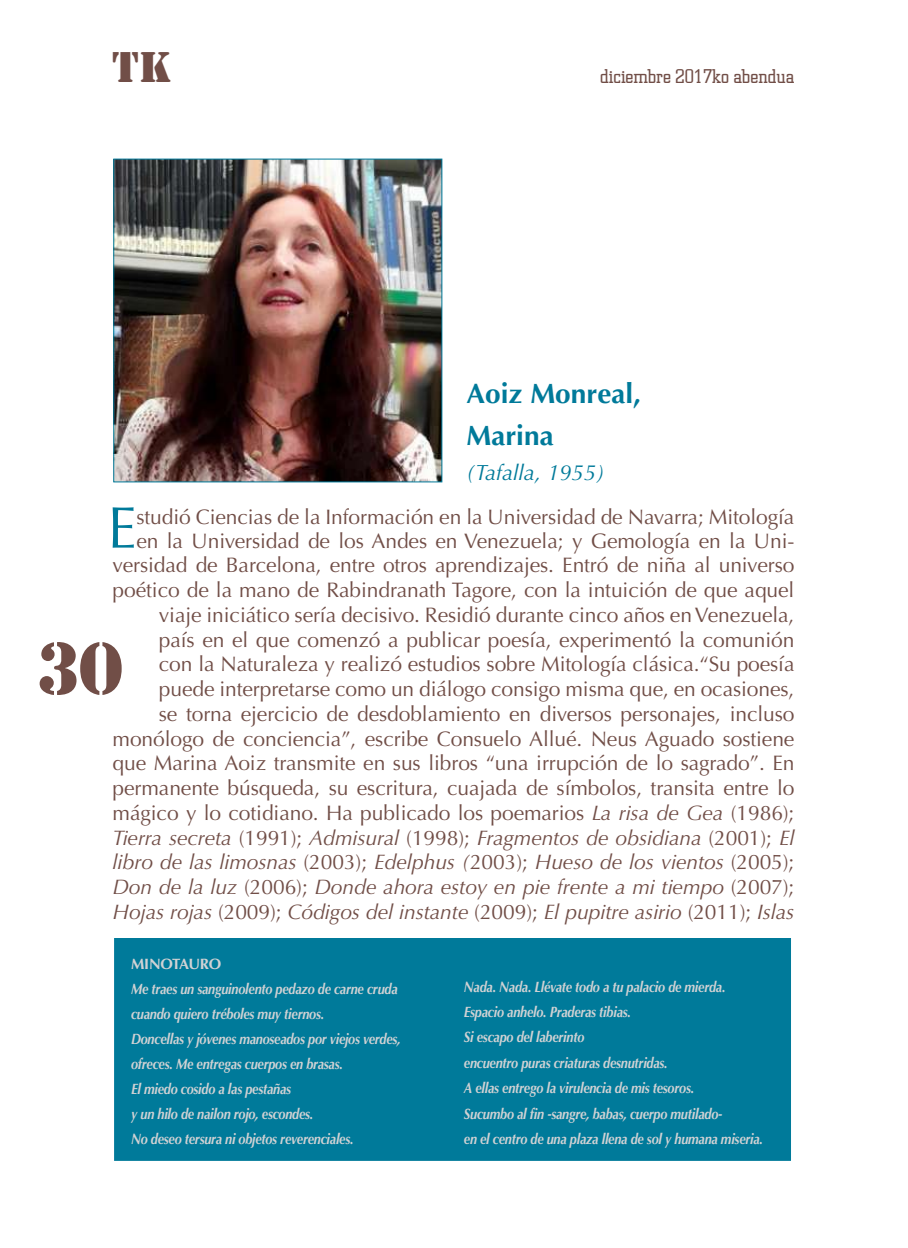
<style>
.page{position:relative;width:908px;height:1248px;background:#fff}
.page>*{position:absolute;margin:0;border:0;box-sizing:border-box;transform-origin:0 0}
.t1{font:68px "Stencil Std";color:#714e47}
.t2{font:58.8px "Optima";color:#007a9a}
.t3{font:40px "Stencil Std";color:#714e47}
.t4{font:700 28px/42.2px "Optima";color:#007a9a}
.t5{font:italic 22px "Optima";color:#007a9a}
.t6{font:21px/24.6px "Optima";letter-spacing:-.005em;color:#714e47;text-align:right}
.t7{font:300 20px "Square Slabserif 711 BT";color:#714e47}
.t8{font:italic 700 15px/25px "Optima";letter-spacing:-.02em;color:#d1d2d4;scale:.85 1}
.t9{font:700 15px "Optima";letter-spacing:-.015em;color:#d1d2d4}
.s1{font-style:italic}
</style>
<div class="page">
<img style="left:115px;top:160px;width:325px;height:320px">
<div style="left:113px;top:158px;width:329px;height:324px;border:1px solid #007a9a"></div>
<div style="left:113px;top:936px;width:678px;height:225px;background:#007a9a"></div>
<div style="left:112px;top:935px;width:680px;height:227px;border:2px solid #fff"></div>
<h3 class="t3" style="left:112px;top:42px;width:61px">TK</h3>
<p class="t7" style="left:600px;top:64px;width:196px">diciembre 2017ko abendua</p>
<h3 class="t4" style="left:466px;top:372px;width:176px">Aoiz Monreal,<br>Marina</h3>
<p class="t5" style="left:466px;top:459px;width:140px">(Tafalla, 1955)</p>
<h2 class="t2" style="left:107px;top:493px;width:31px">E</h2>
<p class="t6" style="left:113px;top:504px;width:683px">studió Ciencias de la Información en la Universidad de Navarra; Mitología en la Universidad de los Andes en Venezuela; y Gemología en la Uni&shy;versidad de Barcelona, entre otros aprendizajes. Entró de niña al universo poético de la mano de Rabindranath Tagore, con la intuición de que aquel viaje iniciático sería decisivo. Residió durante cinco años en Venezuela,<br>país en el que comenzó a publicar poesía, experimentó la comunión<br>con la Naturaleza y realizó estudios sobre Mitología clásica.“Su poesía puede interpretarse como un diálogo consigo misma que, en ocasiones,<br>se torna ejercicio de desdoblamiento en diversos personajes, incluso monólogo de conciencia”, escribe Consuelo Allué. Neus Aguado sostiene que Marina Aoiz transmite en sus libros “una irrupción de lo sagrado”. En permanente búsqueda, su escritura, cuajada de símbolos, transita entre lo mágico y lo cotidiano. Ha publicado los poemarios <span class="s1">La risa de Gea</span> (1986); <span class="s1">Tierra secreta</span> (1991); <span class="s1">Admisural</span> (1998); <span class="s1">Fragmentos de obsidiana</span> (2001); <span class="s1">El libro de las limosnas</span> (2003); <span class="s1">Edelphus (</span>2003); <span class="s1">Hueso de los vientos</span> (2005); <span class="s1">Don de la luz</span> (2006); <span class="s1">Donde ahora estoy en pie frente a mi tiempo</span> (2007); <span class="s1">Hojas rojas</span> (2009); <span class="s1">Códigos del instante</span> (2009); <span class="s1">El pupitre asirio</span> (2011); <span class="s1">Islas</span></p>
<h1 class="t1" style="left:37px;top:624px;width:87px">30</h1>
<p class="t9" style="left:131px;top:954px;width:92px">MINOTAURO</p>
<p class="t8" style="left:131px;top:976px;width:319px">Me traes un sanguinolento pedazo de carne cruda cuando quiero tréboles muy tiernos.<br>Doncellas y jóvenes manoseados por viejos verdes, ofreces. Me entregas cuerpos en brasas.<br>El miedo cosido a las pestañas<br>y un hilo de nailon rojo, escondes.<br>No deseo tersura ni objetos reverenciales.</p>
<p class="t8" style="left:463px;top:973px;width:353px">Nada. Nada. Llévate todo a tu palacio de mierda.<br>Espacio anhelo. Praderas tibias.<br>Si escapo del laberinto<br>encuentro puras criaturas desnutridas.<br>A ellas entrego la virulencia de mis tesoros.<br>Sucumbo al fin -sangre, babas, cuerpo mutilado-<br>en el centro de una plaza llena de sol y humana miseria.</p>
</div>
